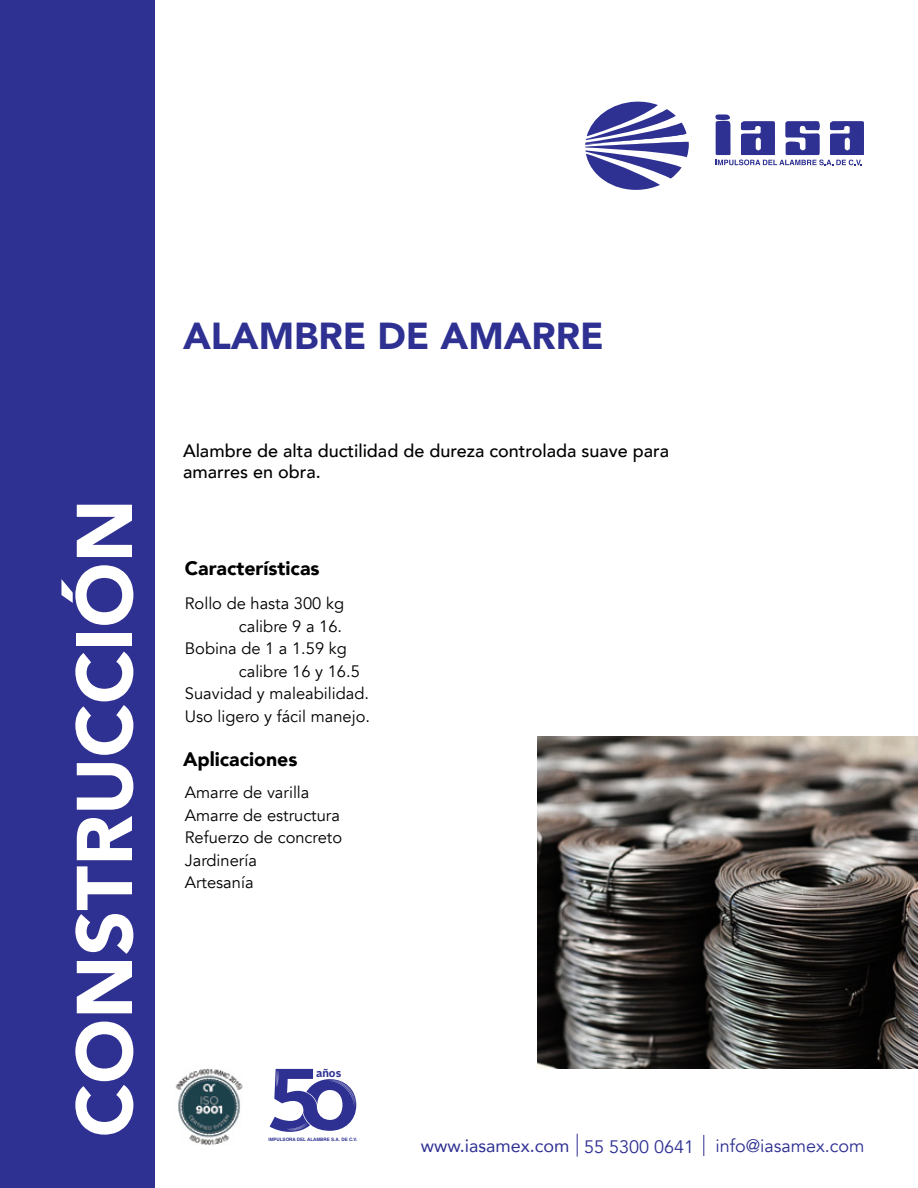
<style>
.page{position:relative;width:918px;height:1188px;background:#fff}
.page>*{position:absolute;margin:0;border:0;box-sizing:border-box;transform-origin:0 0}
.t1{font:900 78px "Avenir";color:#fff}
.t2{font:900 37.5px "Avenir";color:#2e3092}
.t3{font:900 19.5px "Avenir";color:#000}
.t4{font:500 18px/21.6px "Avenir";color:#000}
.t5{font:18px "Avenir";color:#2e3092}
.t6{font:16.5px/22.5px "Avenir";color:#000}
.t7{font:700 10.95px "Alright Sans";color:#2e3092}
.t8{font:700 4.5px "Helvetica";color:#2e3092}
.s1{font-style:inherit}
</style>
<div class="page">
<div style="left:0;top:0;width:155px;height:1188px;background:#2e3092"></div>
<svg style="left:585px;top:102px;width:104px;height:88px"></svg>
<svg style="left:715px;top:114px;width:149px;height:51px"></svg>
<img style="left:175px;top:1069px;width:68px;height:76px">
<svg style="left:577px;top:1134px;width:1px;height:23px"></svg>
<svg style="left:703px;top:1135px;width:1px;height:21px"></svg>
<svg style="left:270px;top:1069px;width:86px;height:63px"></svg>
<img style="left:538px;top:736px;width:380px;height:333px">
<h1 class="t1" style="left:38px;top:1137px;width:640px;rotate:-90deg">CONSTRUCCIÓN</h1>
<h2 class="t2" style="left:183px;top:304px;width:422px">ALAMBRE DE AMARRE</h2>
<p class="t4" style="left:183px;top:439px;width:488px">Alambre de alta ductilidad de dureza controlada suave para amarres en obra.</p>
<p class="t3" style="left:185px;top:552px;width:136px">Características</p>
<p class="t6" style="left:185px;top:592px;width:161px">Rollo de hasta 300 kg</p>
<p class="t6" style="left:239px;top:615px;width:105px">calibre 9 a 16.</p>
<p class="t6" style="left:185px;top:637px;width:164px">Bobina de 1 a 1.59 kg</p>
<p class="t6" style="left:239px;top:660px;width:123px">calibre 16 y 16.5</p>
<p class="t6" style="left:185px;top:682px;width:186px">Suavidad y maleabilidad.</p>
<p class="t6" style="left:185px;top:705px;width:187px">Uso ligero y fácil manejo.</p>
<p class="t3" style="left:183px;top:743px;width:116px">Aplicaciones</p>
<p class="t6" style="left:185px;top:782px;width:159px">Amarre de varilla<br>Amarre de estructura<br>Refuerzo de concreto<br>Jardinería<br>Artesanía</p>
<p class="t7" style="left:316px;top:1066px;width:27px">años</p>
<p class="t8" style="left:268px;top:1135px;width:91px">IMPULSORA DEL ALAMBRE S.A. DE C.V.</p>
<p class="t5" style="left:421px;top:1135px;width:445px"><span class="s1">www.iasamex.com</span> 55 5300 0641 info@iasamex.com</p>
</div>
